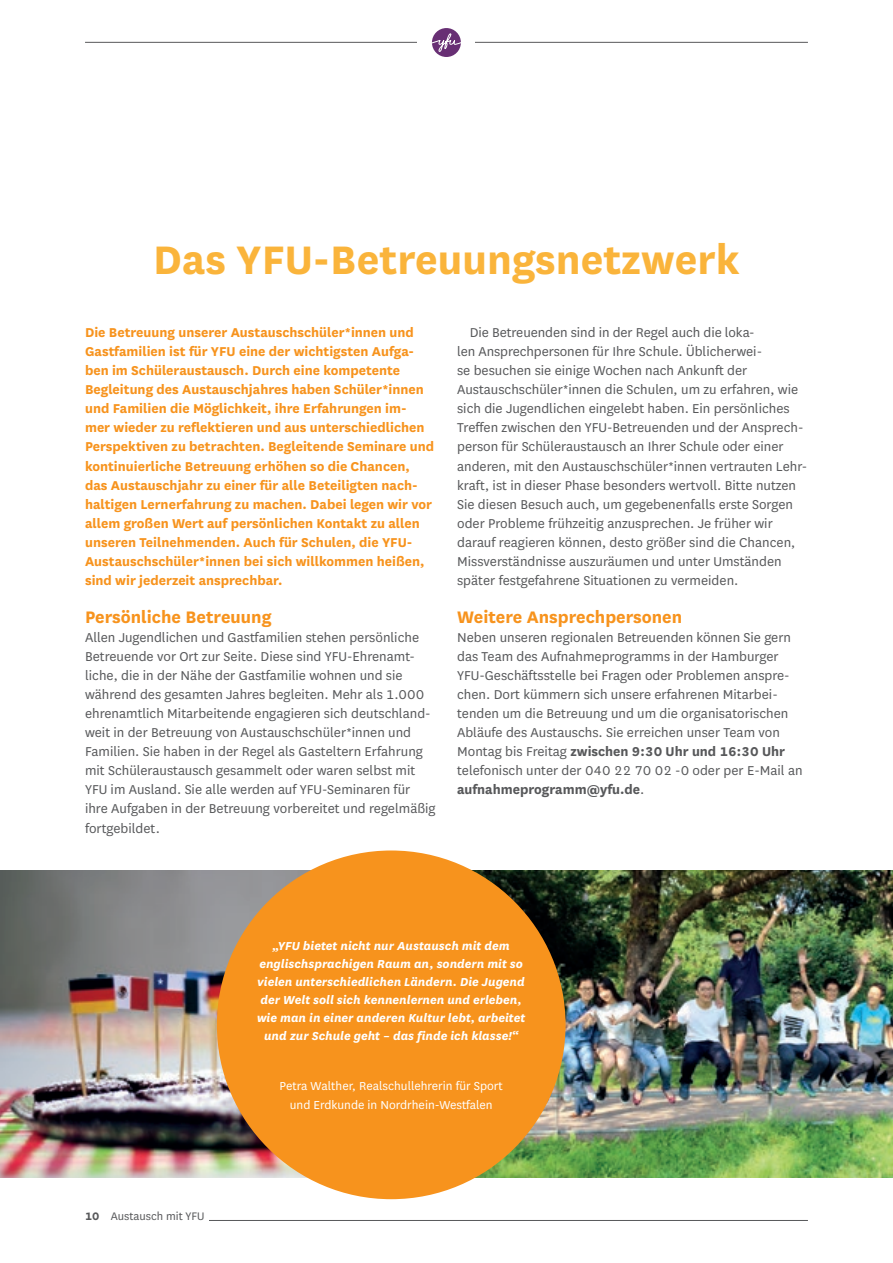
<style>
.page{position:relative;width:893px;height:1263px;background:#fff}
.page>*{position:absolute;margin:0;border:0;box-sizing:border-box;transform-origin:0 0}
.t1{font:700 46.5px "National";color:#fab43b}
.t2{font:700 19.5px "National";color:#f7931d}
.t3{font:15px/19px "National";color:#57585a}
.t4{font:700 15px/19px "National";color:#f7931d}
.t5{font:italic 700 13.5px/18px "National";color:#fff;text-align:center}
.t6{font:13.5px/19px "National";color:#fff;text-align:center}
.t7{font:12.75px "National";color:#57585a}
.s1{font-weight:700}
</style>
<div class="page">
<hr style="left:85px;top:42px;width:723px;height:1px;background:#57585a">
<hr style="left:121px;top:1220px;width:687px;height:1px;background:#57585a">
<div style="left:418px;top:14px;width:57px;height:57px;background:#fff"></div>
<div style="left:432px;top:28px;width:29px;height:29px;background:#682f74;border-radius:50%"></div>
<svg style="left:432px;top:33px;width:29px;height:20px"></svg>
<div style="left:111px;top:1211px;width:97px;height:14px;background:#fff"></div>
<img style="left:475px;top:871px;width:418px;height:307px">
<img style="left:0;top:871px;width:308px;height:307px">
<div style="left:217px;top:850px;width:349px;height:349px;background:#f7931d;border-radius:50%"></div>
<h1 class="t1" style="left:153px;top:226px;width:588px">Das YFU-Betreuungsnetzwerk</h1>
<p class="t4" style="left:85px;top:322px;width:351px">Die Betreuung unserer Austauschschüler*innen und Gastfamilien ist für YFU eine der wichtigsten Aufga&shy;ben im Schüleraustausch. Durch eine kompetente Begleitung des Austauschjahres haben Schüler*innen und Familien die Möglichkeit, ihre Erfahrungen im&shy;mer wieder zu reflektieren und aus unterschiedlichen Perspektiven zu betrachten. Begleitende Seminare und kontinuierliche Betreuung erhöhen so die Chancen, das Austauschjahr zu einer für alle Beteiligten nach&shy;haltigen Lernerfahrung zu machen. Dabei legen wir vor allem großen Wert auf persönlichen Kontakt zu allen unseren Teilnehmenden. Auch für Schulen, die YFU-Austauschschüler*innen bei sich willkommen heißen, sind wir jederzeit ansprechbar.</p>
<h2 class="t2" style="left:85px;top:603px;width:188px">Persönliche Betreuung</h2>
<p class="t3" style="left:85px;top:627px;width:352px">Allen Jugendlichen und Gastfamilien stehen persönliche Betreuende vor Ort zur Seite. Diese sind YFU-Ehrenamt&shy;liche, die in der Nähe der Gastfamilie wohnen und sie während des gesamten Jahres begleiten. Mehr als 1.000 ehrenamtlich Mitarbeitende engagieren sich deutschland&shy;weit in der Betreuung von Austauschschüler*innen und Familien. Sie haben in der Regel als Gasteltern Erfahrung mit Schüleraustausch gesammelt oder waren selbst mit YFU im Ausland. Sie alle werden auf YFU-Seminaren für ihre Aufgaben in der Betreuung vorbereitet und regelmäßig fortgebildet.</p>
<p class="t3" style="left:457px;top:322px;width:351px;text-indent:13px">Die Betreuenden sind in der Regel auch die loka-<br>len Ansprechpersonen für Ihre Schule. Üblicherwei-<br>se besuchen sie einige Wochen nach Ankunft der Austauschschüler*innen die Schulen, um zu erfahren, wie sich die Jugendlichen eingelebt haben. Ein persönliches Treffen zwischen den YFU-Betreuenden und der Ansprech&shy;person für Schüleraustausch an Ihrer Schule oder einer anderen, mit den Austauschschüler*innen vertrauten Lehr&shy;kraft, ist in dieser Phase besonders wertvoll. Bitte nutzen Sie diesen Besuch auch, um gegebenenfalls erste Sorgen oder Probleme frühzeitig anzusprechen. Je früher wir darauf reagieren können, desto größer sind die Chancen, Missverständnisse auszuräumen und unter Umständen später festgefahrene Situationen zu vermeiden.</p>
<h2 class="t2" style="left:457px;top:603px;width:227px">Weitere Ansprechpersonen</h2>
<p class="t3" style="left:457px;top:627px;width:347px">Neben unseren regionalen Betreuenden können Sie gern das Team des Aufnahmeprogramms in der Hamburger YFU-Geschäftsstelle bei Fragen oder Problemen anspre&shy;chen. Dort kümmern sich unsere erfahrenen Mitarbei&shy;tenden um die Betreuung und um die organisatorischen Abläufe des Austauschs. Sie erreichen unser Team von Montag bis Freitag <span class="s1">zwischen 9:30 Uhr und 16:30 Uhr </span>telefonisch unter der 040 22 70 02 -0 oder per E-Mail an <span class="s1">aufnahmeprogramm@yfu.de</span>.</p>
<p class="t7" style="left:85px;top:1208px;width:121px"><span class="s1">10</span> Austausch mit YFU</p>
<p class="t5" style="left:257px;top:936px;width:270px">„YFU bietet nicht nur Austausch mit dem englischsprachigen Raum an, sondern mit so vielen unterschiedlichen Ländern. Die Jugend der Welt soll sich kennenlernen und erleben, wie man in einer anderen Kultur lebt, arbeitet und zur Schule geht – das finde ich klasse!“</p>
<p class="t6" style="left:280px;top:1076px;width:225px">Petra Walther, Realschullehrerin für Sport und Erdkunde in Nordrhein-Westfalen</p>
</div>
